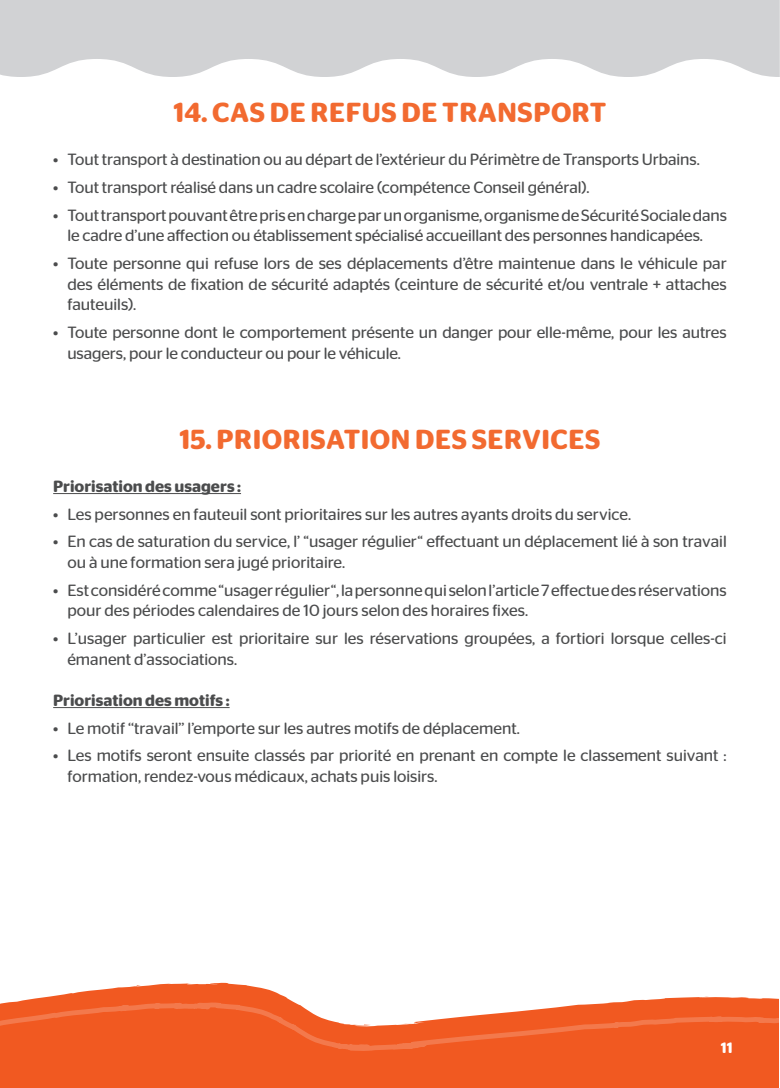
<style>
.page{position:relative;width:780px;height:1088px;background:#fff}
.page>*{position:absolute;margin:0;border:0;box-sizing:border-box;transform-origin:0 0}
.t1{font:600 27.5px "Stag Sans Round";letter-spacing:.01em;color:#f26a30}
.t2{font:16.25px/20.6px "Stag Sans Round";color:#4b4c4d}
.t3{font:600 16.25px "Stag Sans Round";color:#4b4c4d}
.t4{font:600 15px "Stag Sans Round";color:#fff}
</style>
<div class="page">
<svg style="left:0;top:982px;width:778px;height:106px"></svg>
<hr style="left:53px;top:493px;width:188px;height:1px;background:#4b4c4d">
<hr style="left:53px;top:707px;width:177px;height:1px;background:#4b4c4d">
<svg style="left:0;top:0;width:779px;height:77px;background:#d6d7d8"></svg>
<h1 class="t1" style="left:173px;top:97px;width:288px">14. CAS DE REFUS DE TRANSPORT</h1>
<p class="t2" style="left:53px;top:149px;width:648px">• Tout transport à destination ou au départ de l’extérieur du Périmètre de Transports Urbains.</p>
<p class="t2" style="left:53px;top:177px;width:537px">• Tout transport réalisé dans un cadre scolaire (compétence Conseil général).</p>
<p class="t2" style="left:53px;top:205px;width:675px;text-align:center">• Tout transport pouvant être pris en charge par un organisme, organisme de Sécurité Sociale dans le cadre d’une affection ou établissement spécialisé accueillant des personnes handicapées.</p>
<p class="t2" style="left:67px;top:253px;width:661px;text-align:justify;text-indent:-14px">• Toute personne qui refuse lors de ses déplacements d’être maintenue dans le véhicule par des éléments de fixation de sécurité adaptés (ceinture de sécurité et/ou ventrale + attaches fauteuils).</p>
<p class="t2" style="left:67px;top:322px;width:661px;text-indent:-14px">• Toute personne dont le comportement présente un danger pour elle-même, pour les autres usagers, pour le conducteur ou pour le véhicule.</p>
<h1 class="t1" style="left:179px;top:423px;width:72px">15. PRIORISATION</h1>
<h1 class="t1" style="left:415px;top:423px;width:18px">DES</h1>
<h1 class="t1" style="left:471px;top:423px;width:17px">SERVICES</h1>
<p class="t3" style="left:53px;top:477px;width:189px">PRIORISATION DES USAGERS :</p>
<p class="t2" style="left:53px;top:503px;width:579px">• Les personnes en fauteuil sont prioritaires sur les autres ayants droits du service.</p>
<p class="t2" style="left:67px;top:531px;width:661px;text-indent:-14px">• En cas de saturation du service, l’ “usager régulier“ effectuant un déplacement lié à son travail ou à une formation sera jugé prioritaire.</p>
<p class="t2" style="left:67px;top:579px;width:660px;text-indent:-14px">• Est considéré comme “usager régulier“, la personne qui selon l’article 7 effectue des réservations pour des périodes calendaires de 10 jours selon des horaires fixes.</p>
<p class="t2" style="left:67px;top:628px;width:661px;text-indent:-14px">• L’usager particulier est prioritaire sur les réservations groupées, a fortiori lorsque celles-ci émanent d’associations.</p>
<p class="t3" style="left:53px;top:691px;width:178px">PRIORISATION DES MOTIFS :</p>
<p class="t2" style="left:53px;top:717px;width:468px">• Le motif ‘‘travail’’ l’emporte sur les autres motifs de déplacement.</p>
<p class="t2" style="left:67px;top:745px;width:660px;text-indent:-14px">• Les motifs seront ensuite classés par priorité en prenant en compte le classement suivant : formation, rendez-vous médicaux, achats puis loisirs.</p>
<p class="t4" style="left:720px;top:1039px;width:14px">11</p>
</div>
